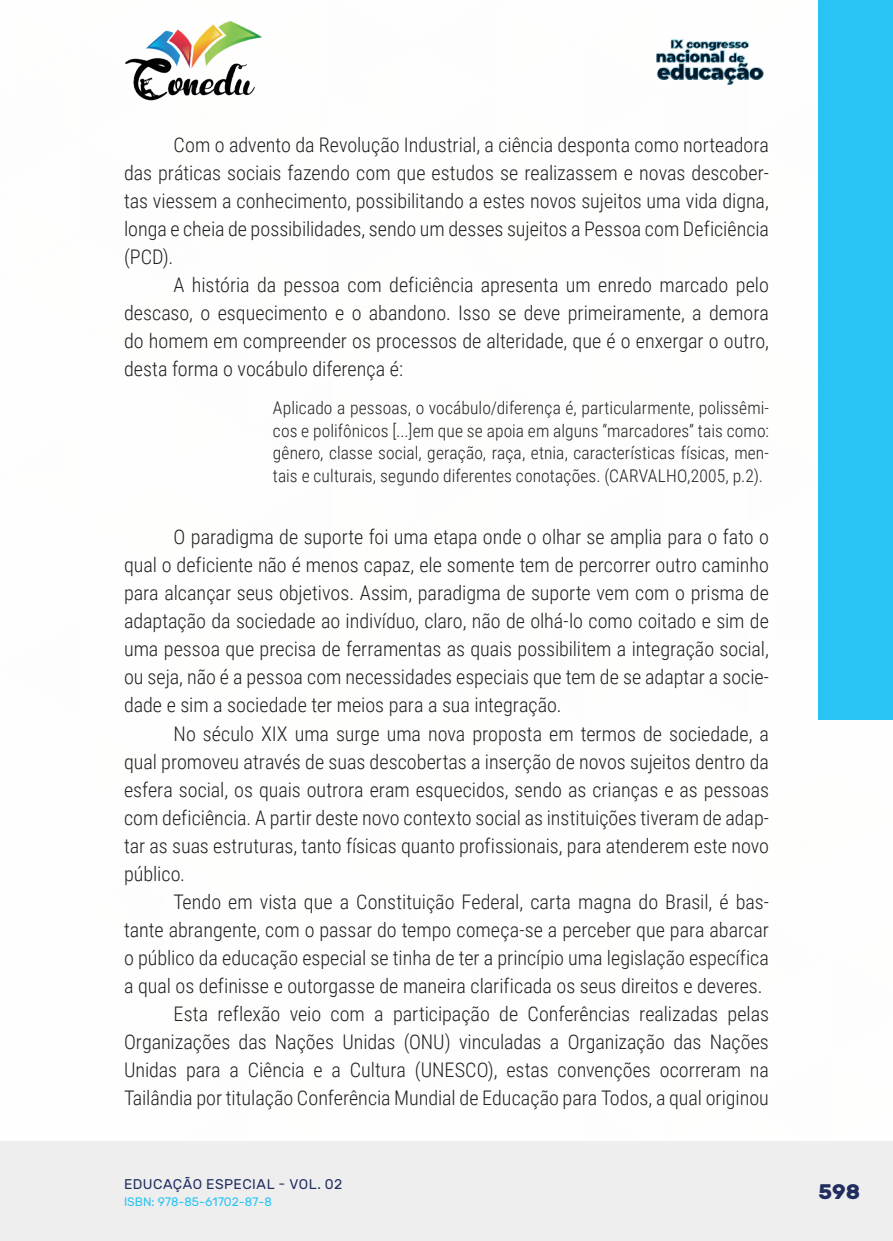
<style>
.page{position:relative;width:893px;height:1241px;background:#fff}
.page>*{position:absolute;margin:0;border:0;box-sizing:border-box;transform-origin:0 0}
.t1{font:700 21px "Rubik";color:#202d5e}
._9_CORPO{font:300 20.12px/28px "Roboto Condensed";color:#231f20;text-align:justify}
._16_CITACAO{font:300 17.5px/22.8px "Roboto Condensed";letter-spacing:.005em;color:#231f20;text-align:justify}
.t2{font:14px "Rubik";letter-spacing:.035em;color:#202d5e}
.t3{font:12.25px "Rubik";color:#29c4f3}
</style>
<div class="page">
<div style="left:0;top:1141px;width:893px;height:99px;background:#eeeeef"></div>
<div style="left:819px;top:0;width:74px;height:719px;background:#29c4f3"></div>
<img style="left:125px;top:20px;width:137px;height:81px">
<img style="left:656px;top:39px;width:108px;height:46px">
<p class="_9_CORPO" style="left:124px;top:130px;width:646px;text-indent:50px">Com o advento da Revolução Industrial, a ciência desponta como norteadora das práticas sociais fazendo com que estudos se realizassem e novas descober&shy;tas viessem a conhecimento, possibilitando a estes novos sujeitos uma vida digna, longa e cheia de possibilidades, sendo um desses sujeitos a Pessoa com Deficiência (PCD).</p>
<p class="_9_CORPO" style="left:124px;top:270px;width:646px;text-indent:50px">A história da pessoa com deficiência apresenta um enredo marcado pelo descaso, o esquecimento e o abandono. Isso se deve primeiramente, a demora do homem em compreender os processos de alterida de, que é o enxergar o outro, desta forma o vocábulo diferença é:</p>
<p class="_16_CITACAO" style="left:273px;top:395px;width:498px">Aplicado a pessoas, o vocábulo/diferença é, particularmente, polissêmi&shy;cos e polifônicos [...]em que se apoia em alguns “marcadores” tais como: gênero, classe social, geração, raça, etnia, características físicas, men&shy;tais e culturais, segundo diferentes conotações. (CARVALHO,2005, p.2).</p>
<p class="_9_CORPO" style="left:124px;top:522px;width:646px;text-indent:50px">O paradigma de suporte foi uma etapa onde o olhar se amplia para o fato o qual o deficiente não é menos capaz, ele somente tem de percorrer outro caminho para alcançar seus objetivos. Assim, paradigma de suporte vem com o prisma de adaptação da sociedade ao indivíduo, claro, não de olhá-lo como coitado e sim de uma pessoa que precisa de ferramentas as quais possibilitem a integração social, ou seja, não é a pessoa com necessidades especiais que tem de se adaptar a socie&shy;dade e sim a sociedade ter meios para a sua integração.</p>
<p class="_9_CORPO" style="left:124px;top:718px;width:646px;text-indent:50px">No século XIX uma surge uma nova proposta em termos de sociedade, a qual promoveu através de suas descobertas a inserção de novos sujeitos dentro da esfera social, os quais outrora eram esquecidos, sendo as crianças e as pessoas com deficiência. A partir deste novo contexto social as instituições tiveram de adap&shy;tar as suas estruturas, tanto físicas quanto profissionais, para atenderem este novo público.</p>
<p class="_9_CORPO" style="left:124px;top:886px;width:646px;text-indent:50px">Tendo em vista que a Constituição Federal, carta magna do Brasil, é bas&shy;tante abrangente, com o passar do tempo começa-se a perceber que para abarcar o público da educação especial se tinha de ter a princípio uma legislação específica a qual os definisse e outorgasse de maneira clarificada os seus direitos e deveres.</p>
<p class="_9_CORPO" style="left:124px;top:998px;width:646px;text-indent:50px">Esta reflexão veio com a participação de Conferências realizadas pelas Organizações das Nações Unidas (ONU) vinculadas a Organização das Nações Unidas para a Ciência e a Cultura (UNESCO), estas convenções ocorreram na Tailândia por titulação Conferência Mundial de Educação para Todos, a qual originou</p>
<p class="t2" style="left:124px;top:1175px;width:220px">EDUCAÇÃO ESPECIAL - VOL. 02</p>
<p class="t3" style="left:124px;top:1194px;width:149px">ISBN: 978-85-61702-87-8</p>
<p class="t1" style="left:819px;top:1179px;width:43px">598</p>
</div>
